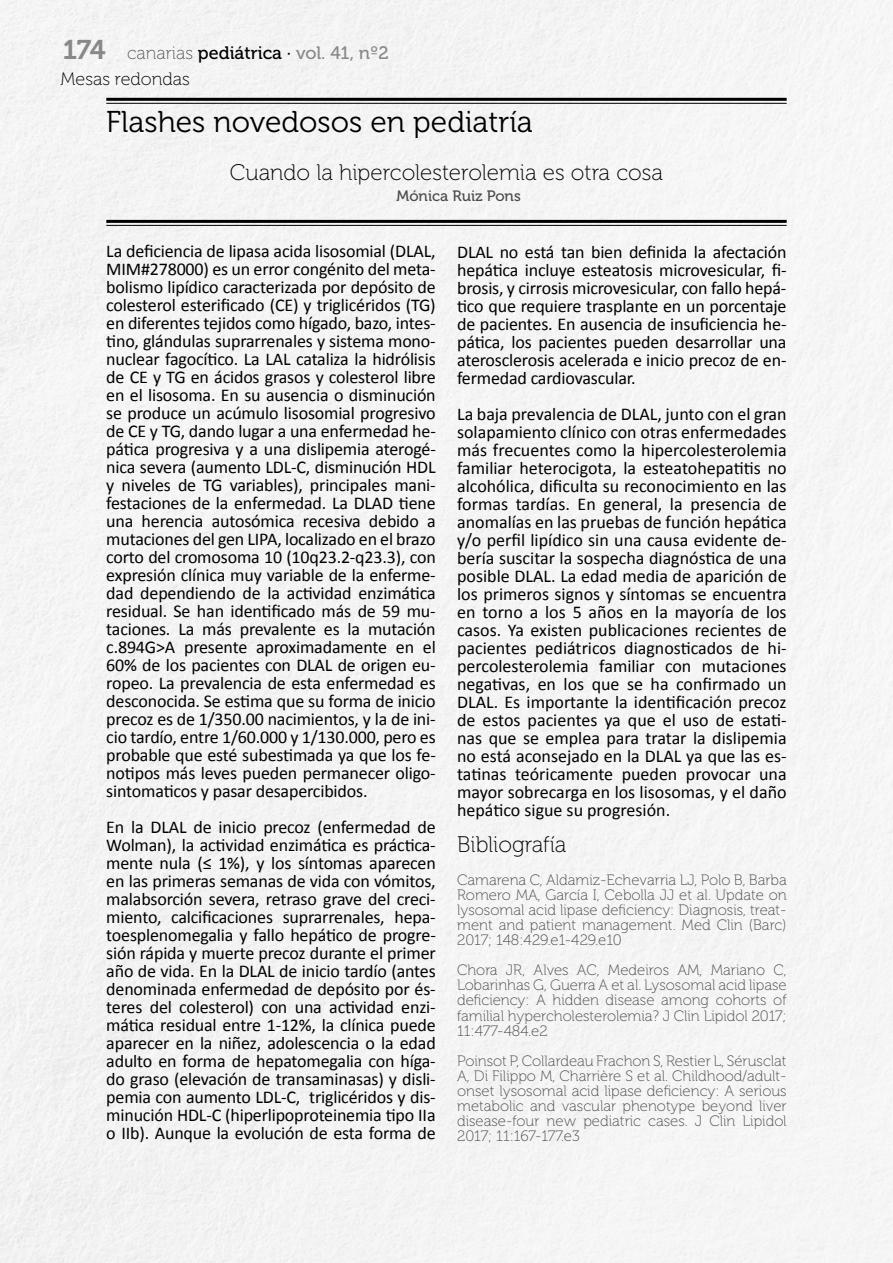
<style>
.page{position:relative;width:893px;height:1263px;background:#fff}
.page>*{position:absolute;margin:0;border:0;box-sizing:border-box;transform-origin:0 0}
.t1{font:30px "Museo 300";color:#000}
.t2{font:22.5px "Museo 100";color:#000}
.t3{font:18px/18px "Calibri";letter-spacing:-.01em;color:#000;text-align:justify}
.t4{font:18px "Museo 500";color:#000}
.t5{font:18px "Museo 100";color:#000}
.t6{font:15px/15px "Museo 100";color:#4b4b4d;text-align:justify}
.t7{font:15px "Museo 500";color:#4b4b4d}
.s1{font-family:"Museo 700";font-size:27px;color:#87888a}
.s2{font-family:"Museo 100";color:#58585a}
.s3{color:#87888a}
</style>
<div class="page">
<hr style="left:106px;top:98px;width:681px;height:3px;background:#000">
<hr style="left:106px;top:103px;width:681px;height:1px;background:#000">
<hr style="left:106px;top:220px;width:681px;height:3px;background:#000">
<hr style="left:106px;top:225px;width:681px;height:1px;background:#000">
<p class="t4" style="left:63px;top:42px;width:327px"><span class="s1">174</span> <span class="s2">canarias</span> pediátrica · <span class="s3">vol. 41, nº2</span></p>
<p class="t5" style="left:61px;top:70px;width:131px">Mesas redondas</p>
<h1 class="t1" style="left:106px;top:105px;width:428px">Flashes novedosos en pediatría</h1>
<p class="t2" style="left:230px;top:160px;width:434px">Cuando la hipercolesterolemia es otra cosa</p>
<p class="t7" style="left:396px;top:188px;width:126px">Mónica Ruiz Pons</p>
<p class="t3" style="left:106px;top:241px;width:331px">La deficiencia de lipasa acida lisosomial (DLAL, MIM#278000) es un error congénito del meta&shy;bolismo lipídico caracterizada por depósito de colesterol esterificado (CE) y triglicéridos (TG) en diferentes tejidos como hígado, bazo, intes&shy;tino, glándulas suprarrenales y sistema mono&shy;nuclear fagocítico. La LAL cataliza la hidrólisis de CE y TG en ácidos grasos y colesterol libre en el lisosoma. En su ausencia o disminución se produce un acúmulo lisosomial progresivo de CE y TG, dando lugar a una enfermedad he&shy;pática progresiva y a una dislipemia aterogé&shy;nica severa (aumento LDL-C, disminución HDL y niveles de TG variables), principales mani&shy;festaciones de la enfermedad. La DLAD tiene una herencia autosómica recesiva debido a mutaciones del gen LIPA, localizado en el brazo corto del cromosoma 10 (10q23.2-q23.3), con expresión clínica muy variable de la enferme&shy;dad dependiendo de la actividad enzimática residual. Se han identificado más de 59 mu&shy;taciones. La más prevalente es la mutación c.894G&gt;A presente aproximadamente en el 60% de los pacientes con DLAL de origen eu&shy;ropeo. La prevalencia de esta enfermedad es desconocida. Se estima que su forma de inicio precoz es de 1/350.00 nacimientos, y la de ini&shy;cio tardío, entre 1/60.000 y 1/130.000, pero es probable que esté subestimada ya que los fe&shy;notipos más leves pueden permanecer oligo&shy;sintomaticos y pasar desapercibidos.</p>
<p class="t3" style="left:106px;top:817px;width:331px">En la DLAL de inicio precoz (enfermedad de Wolman), la actividad enzimática es práctica&shy;mente nula (≤ 1%), y los síntomas aparecen en las primeras semanas de vida con vómitos, malabsorción severa, retraso grave del creci&shy;miento, calcificaciones suprarrenales, hepa&shy;toesplenomegalia y fallo hepático de progre&shy;sión rápida y muerte precoz durante el primer año de vida. En la DLAL de inicio tardío (antes denominada enfermedad de depósito por és&shy;teres del colesterol) con una actividad enzi&shy;mática residual entre 1-12%, la clínica puede aparecer en la niñez, adolescencia o la edad adulto en forma de hepatomegalia con híga&shy;do graso (elevación de transaminasas) y disli&shy;pemia con aumento LDL-C, triglicéridos y dis&shy;minución HDL-C (hiperlipoproteinemia tipo IIa o IIb). Aunque la evolución de esta forma de</p>
<p class="t3" style="left:457px;top:243px;width:331px">DLAL no está tan bien definida la afectación hepática incluye esteatosis microvesicular, fi&shy;brosis, y cirrosis microvesicular, con fallo hepá&shy;tico que requiere trasplante en un porcentaje de pacientes. En ausencia de insuficiencia he&shy;pática, los pacientes pueden desarrollar una aterosclerosis acelerada e inicio precoz de en&shy;fermedad cardiovascular.</p>
<p class="t3" style="left:457px;top:405px;width:331px">La baja prevalencia de DLAL, junto con el gran solapamiento clínico con otras enfermedades más frecuentes como la hipercolesterolemia familiar heterocigota, la esteatohepatitis no alcohólica, dificulta su reconocimiento en las formas tardías. En general, la presencia de anomalías en las pruebas de función hepática y/o perfil lipídico sin una causa evidente de&shy;bería suscitar la sospecha diagnóstica de una posible DLAL. La edad media de aparición de los primeros signos y síntomas se encuentra en torno a los 5 años en la mayoría de los casos. Ya existen publicaciones recientes de pacientes pediátricos diagnosticados de hi&shy;percolesterolemia familiar con mutaciones negativas, en los que se ha confirmado un DLAL. Es importante la identificación precoz de estos pacientes ya que el uso de estati&shy;nas que se emplea para tratar la dislipemia no está aconsejado en la DLAL ya que las es&shy;tatinas teóricamente pueden provocar una mayor sobrecarga en los lisosomas, y el daño hepático sigue su progresión.</p>
<p class="t2" style="left:457px;top:833px;width:111px">Bibliografía</p>
<p class="t6" style="left:457px;top:873px;width:331px">Camarena C, Aldamiz-Echevarria LJ, Polo B, Barba Romero MA, García I, Cebolla JJ et al. Update on lysosomal acid lipase deficiency: Diagnosis, treat&shy;ment and patient management. Med Clin (Barc)<br>2017; 148:429.e1-429.e10</p>
<p class="t6" style="left:457px;top:963px;width:331px">Chora JR, Alves AC, Medeiros AM, Mariano C, Lobarinhas G, Guerra A et al. Lysosomal acid lipase deficiency: A hidden disease among cohorts of familial hypercholesterolemia? J Clin Lipidol 2017; 11:477-484.e2</p>
<p class="t6" style="left:457px;top:1053px;width:331px">Poinsot P, Collardeau Frachon S, Restier L, Sérusclat A, Di Filippo M, Charrière S et al. Childhood/adult&shy;onset lysosomal acid lipase deficiency: A serious metabolic and vascular phenotype beyond liver disease-four new pediatric cases. J Clin Lipidol 2017; 11:167-177.e3</p>
</div>
